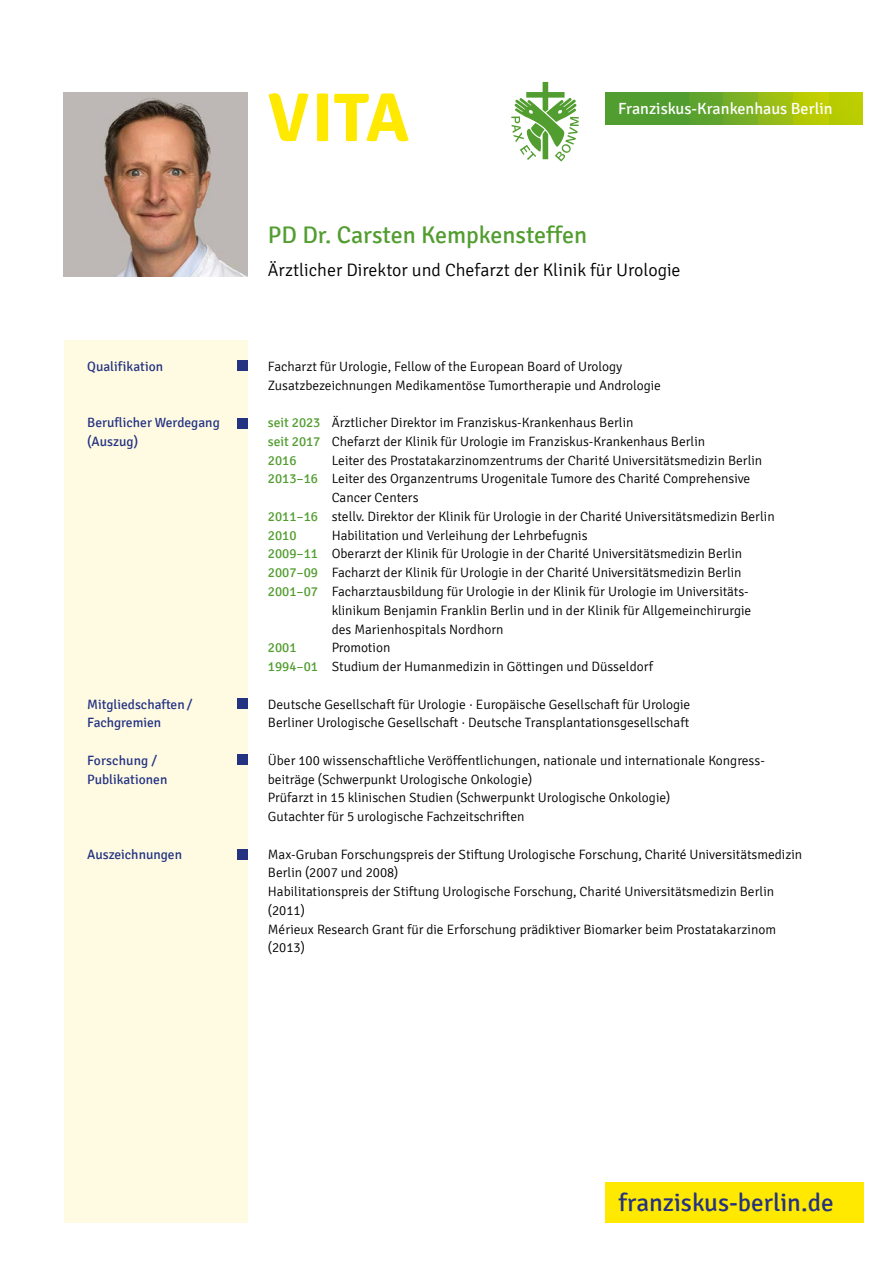
<style>
.page{position:relative;width:893px;height:1263px;background:#fff}
.page>*{position:absolute;margin:0;border:0;box-sizing:border-box;transform-origin:0 0}
.t1{font:700 68.7px "Signika";color:#ffe900}
.t2{font:25.2px "Signika";color:#243282}
.t3{font:24px "Signika";color:#529d30}
.t4{font:300 18px "Signika";color:#000}
.t5{font:16.2px "Signika";color:#fff}
.t6{font:300 13.5px/18.8px "Signika";color:#000}
.t7{font:13.5px "Signika";color:#243282}
.t8{font:13.5px "Signika";color:#529d30}
.s1{font-weight:400;color:#529d30}
</style>
<div class="page">
<div style="left:64px;top:340px;width:184px;height:883px;background:#fffbe3"></div>
<div style="left:237px;top:361px;width:11px;height:10px;background:#243282"></div>
<div style="left:237px;top:418px;width:11px;height:11px;background:#243282"></div>
<div style="left:237px;top:754px;width:11px;height:11px;background:#243282"></div>
<svg style="left:511px;top:82px;width:68px;height:80px"></svg>
<div style="left:605px;top:92px;width:84px;height:33px;background:#529d30"></div>
<img style="left:689px;top:92px;width:35px;height:33px">
<img style="left:724px;top:92px;width:138px;height:33px">
<div style="left:605px;top:1182px;width:259px;height:41px;background:#ffe900"></div>
<img style="left:64px;top:92px;width:184px;height:184px">
<div style="left:237px;top:698px;width:11px;height:11px;background:#243282"></div>
<div style="left:237px;top:849px;width:11px;height:11px;background:#243282"></div>
<p class="t7" style="left:87px;top:359px;width:77px">Qualifikation</p>
<p class="t7" style="left:87px;top:415px;width:134px">Beruflicher Werdegang</p>
<p class="t7" style="left:87px;top:434px;width:53px">(Auszug)</p>
<p class="t7" style="left:87px;top:696px;width:107px">Mitgliedschaften /</p>
<p class="t7" style="left:87px;top:715px;width:76px">Fachgremien</p>
<p class="t7" style="left:87px;top:752px;width:72px">Forschung /</p>
<p class="t7" style="left:87px;top:771px;width:82px">Publikationen</p>
<p class="t7" style="left:87px;top:846px;width:96px">Auszeichnungen</p>
<p class="t1" style="left:268px;top:76px;width:143px">VITA</p>
<p class="t5" style="left:618px;top:99px;width:216px">Franziskus-Krankenhaus Berlin</p>
<p class="t3" style="left:268px;top:221px;width:321px">PD Dr. Carsten Kempkensteffen</p>
<p class="t4" style="left:268px;top:260px;width:414px">Ärztlicher Direktor und Chefarzt der Klinik für Urologie</p>
<p class="t6" style="left:268px;top:357px;width:356px">Facharzt für Urologie, Fellow of the European Board of Urology</p>
<p class="t6" style="left:268px;top:376px;width:395px">Zusatzbezeichnungen Medikamentöse Tumortherapie und Andrologie</p>
<p class="t6" style="left:268px;top:414px;width:367px"><span class="s1">seit 2023</span> Ärztlicher Direktor im Franziskus-Krankenhaus Berlin</p>
<p class="t6" style="left:268px;top:432px;width:439px"><span class="s1">seit 2017</span> Chefarzt der Klinik für Urologie im Franziskus-Krankenhaus Berlin</p>
<p class="t8" style="left:268px;top:452px;width:30px">2016</p>
<p class="t6" style="left:332px;top:451px;width:432px">Leiter des Prostatakarzinomzentrums der Charité Universitätsmedizin Berlin</p>
<p class="t6" style="left:332px;top:470px;width:420px;text-indent:-64px"><span class="s1">2013–16</span> Leiter des Organzentrums Urogenitale Tumore des Charité Comprehensive<br>Cancer Centers</p>
<p class="t6" style="left:268px;top:507px;width:508px"><span class="s1">2011–16</span> stellv. Direktor der Klinik für Urologie in der Charité Universitätsmedizin Berlin</p>
<p class="t8" style="left:268px;top:527px;width:30px">2010</p>
<p class="t6" style="left:332px;top:526px;width:257px">Habilitation und Verleihung der Lehrbefugnis</p>
<p class="t6" style="left:268px;top:545px;width:476px"><span class="s1">2009–11</span> Oberarzt der Klinik für Urologie in der Charité Universitätsmedizin Berlin</p>
<p class="t6" style="left:268px;top:564px;width:475px"><span class="s1">2007–09</span> Facharzt der Klinik für Urologie in der Charité Universitätsmedizin Berlin</p>
<p class="t6" style="left:268px;top:582px;width:482px"><span class="s1">2001–07</span> Facharztausbildung für Urologie in der Klinik für Urologie im Universitäts-</p>
<p class="t6" style="left:332px;top:601px;width:421px">klinikum Benjamin Franklin Berlin und in der Klinik für Allgemeinchirurgie</p>
<p class="t6" style="left:332px;top:620px;width:173px">des Marienhospitals Nordhorn</p>
<p class="t8" style="left:268px;top:640px;width:30px">2001</p>
<p class="t6" style="left:332px;top:639px;width:60px">Promotion</p>
<p class="t6" style="left:268px;top:657px;width:387px"><span class="s1">1994–01</span> Studium der Humanmedizin in Göttingen und Düsseldorf</p>
<p class="t6" style="left:268px;top:695px;width:424px">Deutsche Gesellschaft für Urologie · Europäische Gesellschaft für Urologie</p>
<p class="t6" style="left:268px;top:714px;width:423px">Berliner Urologische Gesellschaft · Deutsche Transplantationsgesellschaft</p>
<p class="t6" style="left:268px;top:751px;width:498px">Über 100 wissenschaftliche Veröffentlichungen, nationale und internationale Kongress-</p>
<p class="t6" style="left:268px;top:770px;width:266px">beiträge (Schwerpunkt Urologische Onkologie)</p>
<p class="t6" style="left:268px;top:789px;width:404px">Prüfarzt in 15 klinischen Studien (Schwerpunkt Urologische Onkologie)</p>
<p class="t6" style="left:268px;top:807px;width:258px">Gutachter für 5 urologische Fachzeitschriften</p>
<p class="t6" style="left:268px;top:845px;width:536px">Max-Gruban Forschungspreis der Stiftung Urologische Forschung, Charité Universitätsmedizin<br>Berlin (2007 und 2008)</p>
<p class="t6" style="left:268px;top:882px;width:508px">Habilitationspreis der Stiftung Urologische Forschung, Charité Universitätsmedizin Berlin (2011)</p>
<p class="t6" style="left:268px;top:920px;width:510px">Mérieux Research Grant für die Erforschung prädiktiver Biomarker beim Prostatakarzinom</p>
<p class="t6" style="left:268px;top:939px;width:38px">(2013)</p>
<p class="t2" style="left:618px;top:1189px;width:217px">franziskus-berlin.de</p>
</div>
